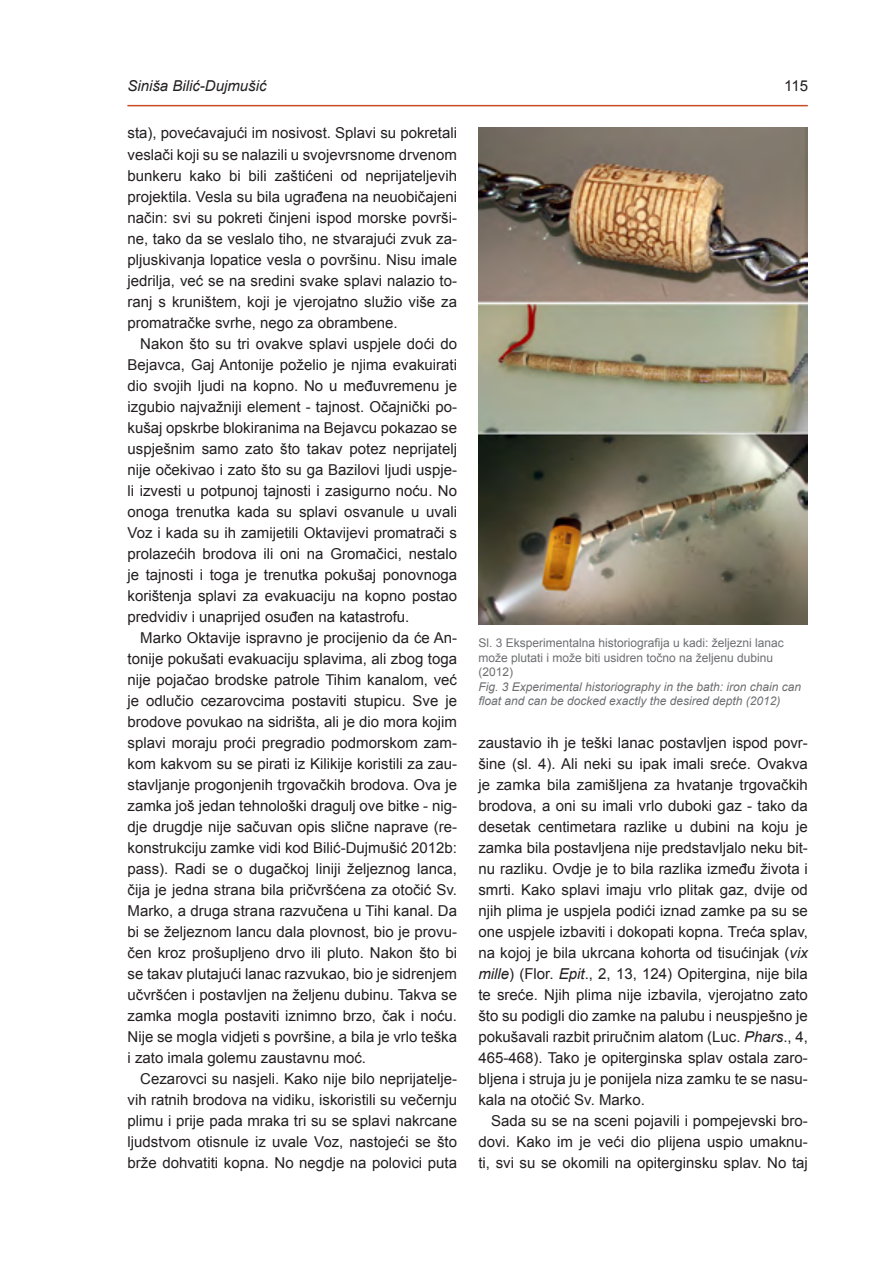
<style>
.page{position:relative;width:893px;height:1263px;background:#fff}
.page>*{position:absolute;margin:0;border:0;box-sizing:border-box;transform-origin:0 0}
.t1{font:15px/21px "Arial";color:#231f20;text-align:justify}
.t2{font:italic 15px "Arial";color:#231f20}
.t3{font:12px/14.4px "Arial";color:#6d6e71}
.t4{font:italic 12px/14.4px "Arial";color:#6d6e71}
.s1{font-style:italic}
</style>
<div class="page">
<hr style="left:127px;top:105px;width:681px;height:1px;background:#c74b27">
<img style="left:478px;top:128px;width:330px;height:496px">
<p class="t2" style="left:127px;top:76px;width:141px">Siniša Bilić-Dujmušić</p>
<p class="t1" style="left:784px;top:76px;width:25px">115</p>
<p class="t1" style="left:128px;top:123px;width:331px">sta), povećavajući im nosivost. Splavi su pokretali veslači koji su se nalazili u svojevrsnome drvenom bunkeru kako bi bili zaštićeni od neprijateljevih projektila. Vesla su bila ugrađena na neuobičajeni način: svi su pokreti činjeni ispod morske površi&shy;ne, tako da se veslalo tiho, ne stvarajući zvuk za&shy;pljuskivanja lopatice vesla o površinu. Nisu imale jedrilja, već se na sredini svake splavi nalazio to&shy;ranj s kruništem, koji je vjerojatno služio više za promatračke svrhe, nego za obrambene.</p>
<p class="t1" style="left:128px;top:333px;width:331px;text-indent:13px">Nakon što su tri ovakve splavi uspjele doći do Bejavca, Gaj Antonije poželio je njima evakuirati dio svojih ljudi na kopno. No u međuvremenu je izgubio najvažniji element - tajnost. Očajnički po&shy;kušaj opskrbe blokiranima na Bejavcu pokazao se uspješnim samo zato što takav potez neprijatelj nije očekivao i zato što su ga Bazilovi ljudi uspje&shy;li izvesti u potpunoj tajnosti i zasigurno noću. No onoga trenutka kada su splavi osvanule u uvali Voz i kada su ih zamijetili Oktavijevi promatrači s prolazećih brodova ili oni na Gromačici, nestalo je tajnosti i toga je trenutka pokušaj ponovnoga korištenja splavi za evakuaciju na kopno postao predvidiv i unaprijed osuđen na katastrofu.</p>
<p class="t1" style="left:128px;top:627px;width:331px;text-indent:13px">Marko Oktavije ispravno je procijenio da će An&shy;tonije pokušati evakuaciju splavima, ali zbog toga nije pojačao brodske patrole Tihim kanalom, već je odlučio cezarovcima postaviti stupicu. Sve je brodove povukao na sidrišta, ali je dio mora kojim splavi moraju proći pregradio podmorskom zam&shy;kom kakvom su se pirati iz Kilikije koristili za zau&shy;stavljanje progonjenih trgovačkih brodova. Ova je zamka još jedan tehnološki dragulj ove bitke - nig&shy;dje drugdje nije sačuvan opis slične naprave (re&shy;konstrukciju zamke vidi kod Bilić-Dujmušić 2012b: pass). Radi se o dugačkoj liniji željeznog lanca, čija je jedna strana bila pričvršćena za otočić Sv.<br>Marko, a druga strana razvučena u Tihi kanal. Da bi se željeznom lancu dala plovnost, bio je provu&shy;čen kroz prošupljeno drvo ili pluto. Nakon što bi se takav plutajući lanac razvukao, bio je sidrenjem učvršćen i postavljen na željenu dubinu. Takva se zamka mogla postaviti iznimno brzo, čak i noću.<br>Nije se mogla vidjeti s površine, a bila je vrlo teška i zato imala golemu zaustavnu moć.</p>
<p class="t1" style="left:128px;top:1068px;width:331px;text-indent:13px">Cezarovci su nasjeli. Kako nije bilo neprijatelje&shy;vih ratnih brodova na vidiku, iskoristili su večernju plimu i prije pada mraka tri su se splavi nakrcane ljudstvom otisnule iz uvale Voz, nastojeći se što brže dohvatiti kopna. No negdje na polovici puta</p>
<p class="t3" style="left:478px;top:636px;width:307px">Sl. 3 Eksperimentalna historiografija u kadi: željezni lanac može plutati i može biti usidren točno na željenu dubinu (2012)</p>
<p class="t4" style="left:478px;top:679px;width:324px">Fig. 3 Experimental historiography in the bath: iron chain can float and can be docked exactly the desired depth (2012)</p>
<p class="t1" style="left:478px;top:732px;width:331px">zaustavio ih je teški lanac postavljen ispod povr&shy;šine (sl. 4). Ali neki su ipak imali sreće. Ovakva je zamka bila zamišljena za hvatanje trgovačkih brodova, a oni su imali vrlo duboki gaz - tako da desetak centimetara razlike u dubini na koju je zamka bila postavljena nije predstavljalo neku bit&shy;nu razliku. Ovdje je to bila razlika između života i smrti. Kako splavi imaju vrlo plitak gaz, dvije od njih plima je uspjela podići iznad zamke pa su se one uspjele izbaviti i dokopati kopna. Treća splav, na kojoj je bila ukrcana kohorta od tisućinjak (<span class="s1">vix mille</span>) (Flor. <span class="s1">Epit</span>., 2, 13, 124) Opitergina, nije bila te sreće. Njih plima nije izbavila, vjerojatno zato što su podigli dio zamke na palubu i neuspješno je pokušavali razbit priručnim alatom (Luc. <span class="s1">Phars</span>., 4, 465-468). Tako je opiterginska splav ostala zaro&shy;bljena i struja ju je ponijela niza zamku te se nasu&shy;kala na otočić Sv. Marko.</p>
<p class="t1" style="left:478px;top:1110px;width:331px;text-indent:13px">Sada su se na sceni pojavili i pompejevski bro&shy;dovi. Kako im je veći dio plijena uspio umaknu&shy;ti, svi su se okomili na opiterginsku splav. No taj</p>
</div>
